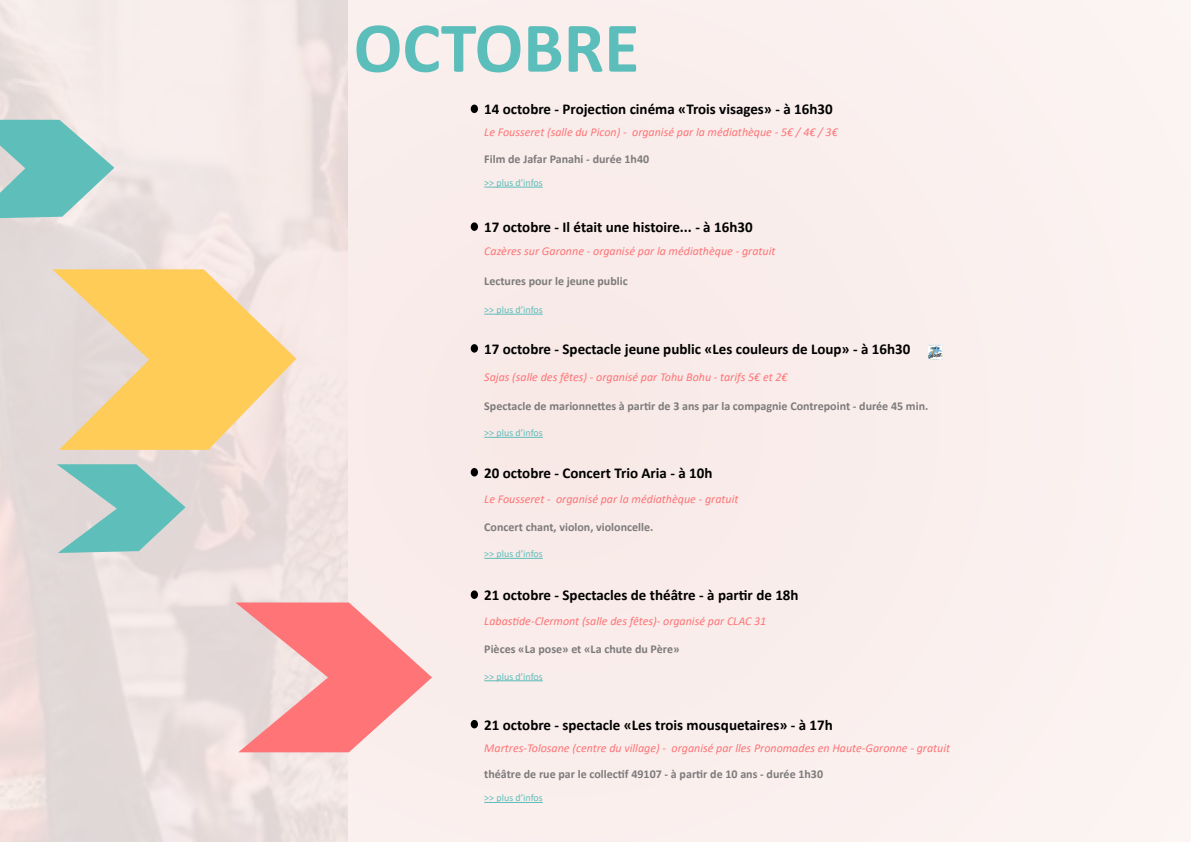
<style>
.page{position:relative;width:1191px;height:842px;background:#fff}
.page>*{position:absolute;margin:0;border:0;box-sizing:border-box;transform-origin:0 0}
.t1{font:700 72px "Calibri";color:#5cbeba}
.t2{font:700 15px "Calibri";color:#000}
.t3{font:italic 12px "Calibri";color:#ff7477}
.t4{font:700 12px "Calibri";color:#7c7b7b}
.t5{font:10px "Calibri";color:#5cbeba}
</style>
<div class="page">
<div style="left:0;top:0;width:1191px;height:842px;background:linear-gradient(to right,#ede1df,#fff5f3)"></div>
<svg style="left:50px;top:263px;width:251px;height:190px;background:#f5d491"></svg>
<svg style="left:0;top:113px;width:120px;height:110px;background:#96ccc9"></svg>
<svg style="left:48px;top:459px;width:142px;height:97px;background:#a2cbc8"></svg>
<svg style="left:225px;top:596px;width:212px;height:160px;background:#f7aeaf"></svg>
<hr style="left:484px;top:314px;width:59px;height:1px;background:#5cbeba">
<div style="left:471px;top:222px;width:7px;height:9px;background:#000;border-radius:50%"></div>
<hr style="left:484px;top:680px;width:59px;height:1px;background:#5cbeba">
<div style="left:471px;top:590px;width:7px;height:9px;background:#000;border-radius:50%"></div>
<hr style="left:484px;top:558px;width:59px;height:1px;background:#5cbeba">
<div style="left:471px;top:468px;width:7px;height:8px;background:#000;border-radius:50%"></div>
<hr style="left:484px;top:187px;width:59px;height:1px;background:#5cbeba">
<div style="left:471px;top:105px;width:7px;height:8px;background:#000;border-radius:50%"></div>
<hr style="left:484px;top:437px;width:59px;height:1px;background:#5cbeba">
<div style="left:471px;top:344px;width:7px;height:9px;background:#000;border-radius:50%"></div>
<img style="left:927px;top:344px;width:15px;height:15px">
<hr style="left:484px;top:802px;width:59px;height:1px;background:#5cbeba">
<div style="left:471px;top:720px;width:7px;height:8px;background:#000;border-radius:50%"></div>
<p class="t1" style="left:354px;top:-3px;width:287px">OCTOBRE</p>
<p class="t2" style="left:484px;top:99px;width:350px">14 octobre - Projection cinéma «Trois visages» - à 16h30</p>
<p class="t3" style="left:484px;top:124px;width:355px">Le Fousseret (salle du Picon) - organisé par la médiathèque - 5€ / 4€ / 3€</p>
<p class="t4" style="left:484px;top:151px;width:166px">Film de Jafar Panahi - durée 1h40</p>
<p class="t5" style="left:484px;top:176px;width:60px">&gt;&gt; plus d’infos</p>
<p class="t2" style="left:484px;top:217px;width:270px">17 octobre - Il était une histoire... - à 16h30</p>
<p class="t3" style="left:484px;top:243px;width:293px">Cazères sur Garonne - organisé par la médiathèque - gratuit</p>
<p class="t4" style="left:484px;top:273px;width:145px">Lectures pour le jeune public</p>
<p class="t5" style="left:484px;top:303px;width:60px">&gt;&gt; plus d’infos</p>
<p class="t2" style="left:484px;top:338px;width:427px">17 octobre - Spectacle jeune public «Les couleurs de Loup» - à 16h30</p>
<p class="t3" style="left:484px;top:369px;width:305px">Sajas (salle des fêtes) - organisé par Tohu Bohu - tarifs 5€ et 2€</p>
<p class="t4" style="left:484px;top:397px;width:445px">Spectacle de marionnettes à partir de 3 ans par la compagnie Contrepoint - durée 45 min.</p>
<p class="t5" style="left:484px;top:426px;width:60px">&gt;&gt; plus d’infos</p>
<p class="t2" style="left:484px;top:462px;width:230px">20 octobre - Concert Trio Aria - à 10h</p>
<p class="t3" style="left:484px;top:491px;width:256px">Le Fousseret - organisé par la médiathèque - gratuit</p>
<p class="t4" style="left:484px;top:519px;width:171px">Concert chant, violon, violoncelle.</p>
<p class="t5" style="left:484px;top:547px;width:60px">&gt;&gt; plus d’infos</p>
<p class="t2" style="left:484px;top:585px;width:316px">21 octobre - Spectacles de théâtre - à partir de 18h</p>
<p class="t3" style="left:484px;top:613px;width:283px">Labastide-Clermont (salle des fêtes)- organisé par CLAC 31</p>
<p class="t4" style="left:484px;top:641px;width:197px">Pièces «La pose» et «La chute du Père»</p>
<p class="t5" style="left:484px;top:669px;width:60px">&gt;&gt; plus d’infos</p>
<p class="t2" style="left:484px;top:714px;width:350px">21 octobre - spectacle «Les trois mousquetaires» - à 17h</p>
<p class="t3" style="left:484px;top:739px;width:467px">Martres-Tolosane (centre du village) - organisé par lles Pronomades en Haute-Garonne - gratuit</p>
<p class="t4" style="left:484px;top:766px;width:340px">théâtre de rue par le collectif 49107 - à partir de 10 ans - durée 1h30</p>
<p class="t5" style="left:484px;top:791px;width:60px">&gt;&gt; plus d’infos</p>
</div>
